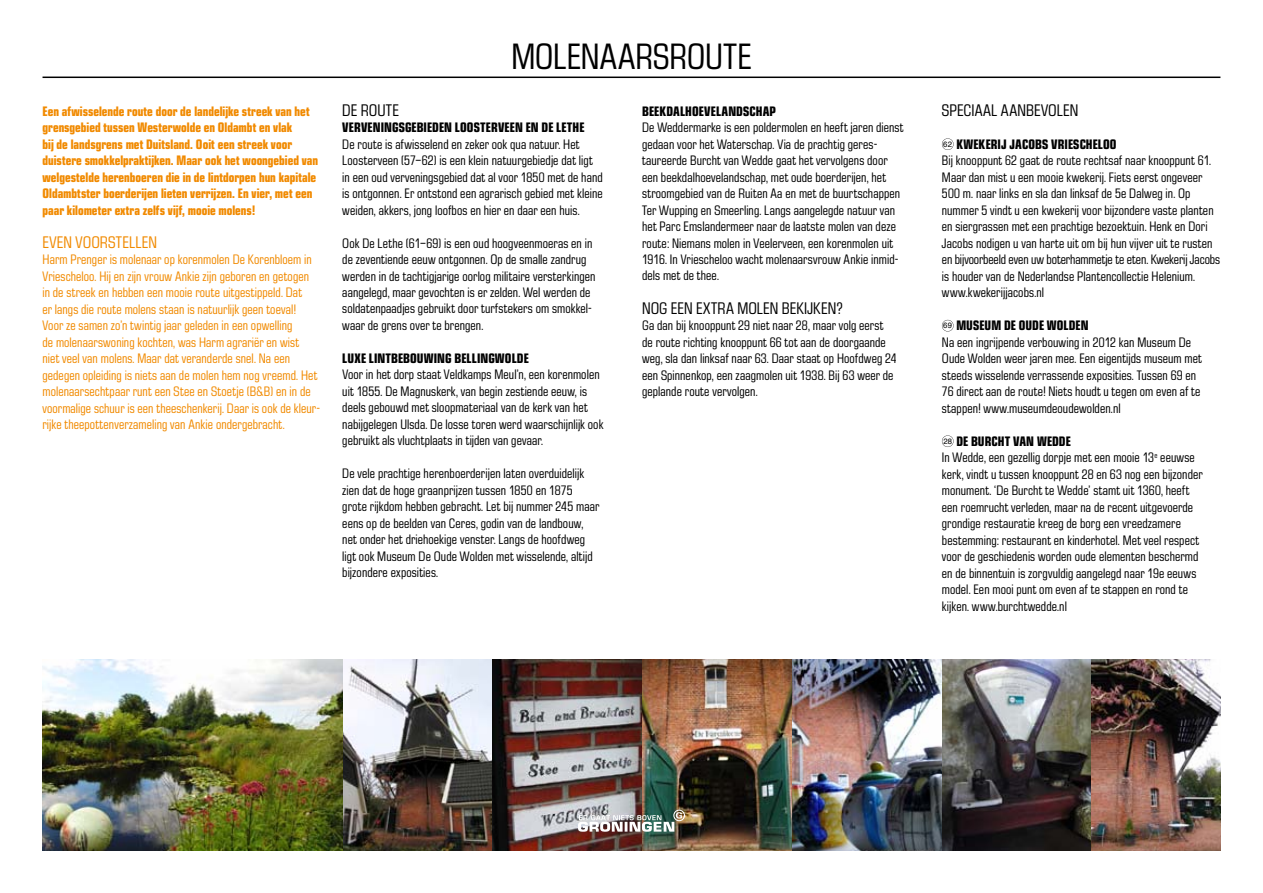
<style>
.page{position:relative;width:1263px;height:893px;background:#fff}
.page>*{position:absolute;margin:0;border:0;box-sizing:border-box;transform-origin:0 0}
.t1{font:36px "Eurostile Condensed BQ";color:#000}
.t2{font:16.5px "Eurostile Condensed BQ";letter-spacing:.005em;color:#000}
.t3{font:16.5px "Eurostile Condensed BQ";letter-spacing:.005em;color:#f18a00}
.t4{font:13.5px/16.5px "Eurostile Condensed BQ";letter-spacing:.005em;color:#000}
.t5{font:13.5px/16.5px "Eurostile Condensed BQ";letter-spacing:.005em;color:#f18a00}
.t6{font:700 13.5px/16.5px "Eurostile Condensed BQ";color:#f18a00}
.t7{font:700 13.5px "Eurostile Condensed BQ";letter-spacing:.01em;color:#000}
.s1{font-family:"Helvetica";font-size:7.8px}
.s2{font-weight:700}
</style>
<div class="page">
<svg style="left:942px;top:138px;width:11px;height:12px"></svg>
<svg style="left:942px;top:320px;width:11px;height:12px"></svg>
<svg style="left:942px;top:435px;width:11px;height:12px"></svg>
<img style="left:43px;top:659px;width:1177px;height:191px">
<img style="left:578px;top:810px;width:107px;height:22px">
<hr style="left:43px;top:77px;width:1177px;height:1px;background:#000">
<p class="t6" style="left:43px;top:103px;width:277px">Een afwisselende route door de landelijke streek van het grensgebied tussen Westerwolde en Oldambt en vlak<br>bij de landsgrens met Duitsland. Ooit een streek voor duistere smokkelpraktijken. Maar ook het woongebied van welgestelde herenboeren die in de lintdorpen hun kapitale Oldambtster boerderijen lieten verrijzen. En vier, met een paar kilometer extra zelfs vijf, mooie molens!</p>
<p class="t3" style="left:43px;top:233px;width:116px">Even voorstellen</p>
<p class="t5" style="left:43px;top:251px;width:279px">Harm Prenger is molenaar op korenmolen De Korenbloem in Vriescheloo. Hij en zijn vrouw Ankie zijn geboren en getogen<br>in de streek en hebben een mooie route uitgestippeld. Dat<br>er langs die route molens staan is natuurlijk geen toeval!<br>Voor ze samen zo’n twintig jaar geleden in een opwelling<br>de molenaarswoning kochten, was Harm agrariër en wist<br>niet veel van molens. Maar dat veranderde snel. Na een gedegen opleiding is niets aan de molen hem nog vreemd. Het molenaarsechtpaar runt een Stee en Stoetje (B&amp;B) en in de voormalige schuur is een theeschenkerij. Daar is ook de kleur&shy;rijke theepottenverzameling van Ankie ondergebracht.</p>
<h1 class="t1" style="left:511px;top:37px;width:242px">molenaaRs-route</h1>
<p class="t7" style="left:642px;top:103px;width:135px">Beekdalhoevelandschap</p>
<p class="t4" style="left:642px;top:119px;width:263px">De Weddermarke is een poldermolen en heeft jaren dienst gedaan voor het Waterschap. Via de prachtig geres&shy;taureerde Burcht van Wedde gaat het vervolgens door een beekdalhoevelandschap, met oude boerderijen, het stroomgebied van de Ruiten Aa en met de buurtschappen Ter Wupping en Smeerling. Langs aangelegde natuur van het Parc Emslandermeer naar de laatste molen van deze route: Niemans molen in Veelerveen, een korenmolen uit 1916. In Vriescheloo wacht molenaarsvrouw Ankie inmid&shy;dels met de thee.</p>
<p class="t2" style="left:642px;top:299px;width:202px">Nog een extra molen bekijken?</p>
<p class="t4" style="left:642px;top:317px;width:256px">Ga dan bij knooppunt 29 niet naar 28, maar volg eerst de route richting knooppunt 66 tot aan de doorgaande weg, sla dan linksaf naar 63. Daar staat op Hoofdweg 24 een Spinnenkop, een zaagmolen uit 1938. Bij 63 weer de geplande route vervolgen.</p>
<p class="t2" style="left:342px;top:101px;width:58px">De route</p>
<p class="t7" style="left:342px;top:120px;width:244px">Verveningsgebieden Loosterveen en De Lethe</p>
<p class="t4" style="left:342px;top:136px;width:262px">De route is afwisselend en zeker ook qua natuur. Het Loosterveen (57–62) is een klein natuurgebiedje dat ligt in een oud verveningsgebied dat al voor 1850 met de hand is ontgonnen. Er ontstond een agrarisch gebied met kleine weiden, akkers, jong loofbos en hier en daar een huis.</p>
<p class="t4" style="left:342px;top:235px;width:255px">Ook De Lethe (61–69) is een oud hoogveenmoeras en in de zeventiende eeuw ontgonnen. Op de smalle zandrug werden in de tachtigjarige oorlog militaire versterkingen aangelegd, maar gevochten is er zelden. Wel werden de soldatenpaadjes gebruikt door turfstekers om smokkel&shy;waar de grens over te brengen.</p>
<p class="t7" style="left:342px;top:351px;width:188px">Luxe lintbebouwing Bellingwolde</p>
<p class="t4" style="left:342px;top:367px;width:263px">Voor in het dorp staat Veldkamps Meul’n, een korenmolen uit 1855. De Magnuskerk, van begin zestiende eeuw, is deels gebouwd met sloopmateriaal van de kerk van het nabijgelegen Ulsda. De losse toren werd waarschijnlijk ook gebruikt als vluchtplaats in tijden van gevaar.</p>
<p class="t4" style="left:342px;top:466px;width:258px">De vele prachtige herenboerderijen laten overduidelijk zien dat de hoge graanprijzen tussen 1850 en 1875 grote rijkdom hebben gebracht. Let bij nummer 245 maar eens op de beelden van Ceres, godin van de landbouw, net onder het driehoekige venster. Langs de hoofdweg ligt ook Museum De Oude Wolden met wisselende, altijd bijzondere exposities.</p>
<p class="t2" style="left:942px;top:101px;width:138px">Speciaal aanbevolen</p>
<p class="t4" style="left:942px;top:136px;width:280px"><span class="s1">62</span> <span class="s2">Kwekerij Jacobs Vriescheloo<br></span>Bij knooppunt 62 gaat de route rechtsaf naar knooppunt 61.<br>Maar dan mist u een mooie kwekerij. Fiets eerst ongeveer 500 m. naar links en sla dan linksaf de 5e Dalweg in. Op nummer 5 vindt u een kwekerij voor bijzondere vaste planten en siergrassen met een prachtige bezoektuin. Henk en Dori Jacobs nodigen u van harte uit om bij hun vijver uit te rusten en bijvoorbeeld even uw boterhammetje te eten. Kwekerij Jacobs is houder van de Nederlandse Plantencollectie Helenium. www.kwekerijjacobs.nl</p>
<p class="t4" style="left:942px;top:317px;width:262px"><span class="s1">69</span> <span class="s2">Museum De Oude Wolden<br></span>Na een ingrijpende verbouwing in 2012 kan Museum De Oude Wolden weer jaren mee. Een eigentijds museum met steeds wisselende verrassende exposities. Tussen 69 en 76 direct aan de route! Niets houdt u tegen om even af te stappen! www.museumdeoudewolden.nl</p>
<p class="t4" style="left:942px;top:433px;width:262px"><span class="s1">28</span> <span class="s2">De Burcht van Wedde<br></span>In Wedde, een gezellig dorpje met een mooie 13<sup>e</sup> eeuwse kerk, vindt u tussen knooppunt 28 en 63 nog een bijzonder monument. ‘De Burcht te Wedde’ stamt uit 1360, heeft een roemrucht verleden, maar na de recent uitgevoerde grondige restauratie kreeg de borg een vreedzamere bestemming: restaurant en kinderhotel. Met veel respect voor de geschiedenis worden oude elementen beschermd en de binnentuin is zorgvuldig aangelegd naar 19e eeuws model. Een mooi punt om even af te stappen en rond te kijken. www.burchtwedde.nl</p>
</div>
